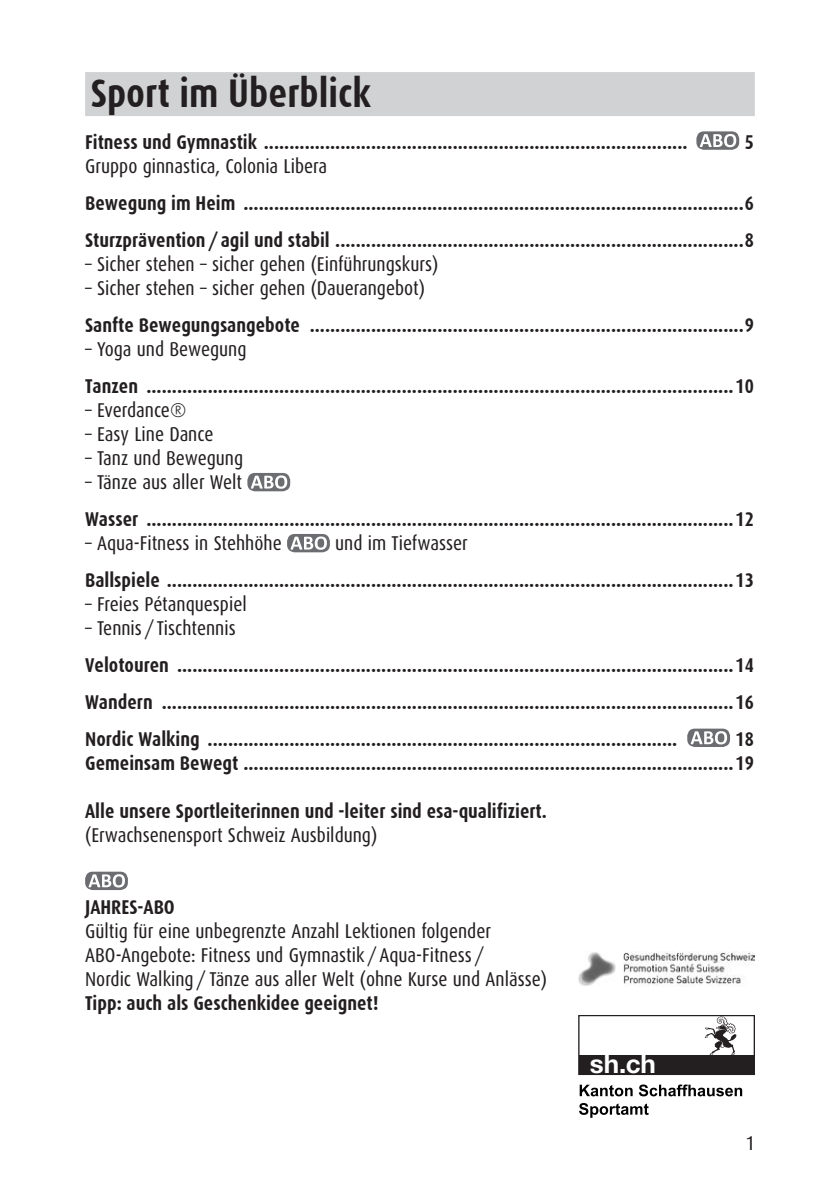
<style>
.page{position:relative;width:840px;height:1191px;background:#fff}
.page>*{position:absolute;margin:0;border:0;box-sizing:border-box;transform-origin:0 0}
.t1{font:700 40px "Dax Condensed";color:#231f20}
.t2{font:700 25.8px "Helvetica Neue";color:#fff}
.t3{font:700 20px/37px "Dax Condensed";color:#231f20}
.t4{font:20px/24px "Dax Condensed";color:#231f20}
</style>
<div class="page">
<div style="left:85px;top:72px;width:669px;height:44px;background:#d1d2d4"></div>
<svg style="left:696px;top:131px;width:42px;height:19px"></svg>
<svg style="left:247px;top:473px;width:43px;height:18px"></svg>
<svg style="left:287px;top:534px;width:43px;height:18px"></svg>
<svg style="left:687px;top:728px;width:42px;height:19px"></svg>
<svg style="left:85px;top:871px;width:43px;height:19px"></svg>
<svg style="left:579px;top:1084px;width:53px;height:12px"></svg>
<svg style="left:638px;top:1084px;width:103px;height:12px"></svg>
<svg style="left:579px;top:1103px;width:69px;height:14px"></svg>
<div style="left:578px;top:1054px;width:176px;height:20px;background:#231f20"></div>
<div style="left:578px;top:1015px;width:176px;height:60px;border:1px solid #231f20"></div>
<svg style="left:704px;top:1016px;width:32px;height:39px"></svg>
<img style="left:578px;top:951px;width:176px;height:35px">
<h1 class="t1" style="left:91px;top:71px;width:281px">Sport im Überblick</h1>
<p class="t3" style="left:85px;top:124px;width:603px">Fitness und Gymnastik ...................................................................................</p>
<p class="t3" style="left:744px;top:124px;width:11px">5</p>
<p class="t4" style="left:85px;top:154px;width:243px">Gruppo ginnastica, Colonia Libera</p>
<p class="t3" style="left:85px;top:185px;width:669px">Bewegung im Heim ..................................................................................................6<br>Sturzprävention / agil und stabil ................................................................................8</p>
<p class="t4" style="left:85px;top:252px;width:354px">– Sicher stehen – sicher gehen (Einführungskurs)</p>
<p class="t4" style="left:85px;top:276px;width:341px">– Sicher stehen – sicher gehen (Dauerangebot)</p>
<p class="t3" style="left:85px;top:307px;width:669px">Sanfte Bewegungsangebote .....................................................................................9</p>
<p class="t4" style="left:85px;top:337px;width:163px">– Yoga und Bewegung</p>
<p class="t3" style="left:85px;top:368px;width:669px">Tanzen ...................................................................................................................10</p>
<p class="t4" style="left:85px;top:398px;width:103px">– Everdance®</p>
<p class="t4" style="left:85px;top:422px;width:130px">– Easy Line Dance</p>
<p class="t4" style="left:85px;top:446px;width:159px">– Tanz und Bewegung</p>
<p class="t4" style="left:85px;top:470px;width:158px">– Tänze aus aller Welt</p>
<p class="t3" style="left:85px;top:501px;width:669px">Wasser ...................................................................................................................12</p>
<p class="t4" style="left:85px;top:531px;width:198px">– Aqua-Fitness in Stehhöhe</p>
<p class="t4" style="left:335px;top:531px;width:134px">und im Tiefwasser</p>
<p class="t3" style="left:85px;top:562px;width:669px">Ballspiele ...............................................................................................................13</p>
<p class="t4" style="left:85px;top:592px;width:163px">– Freies Pétanquespiel</p>
<p class="t4" style="left:85px;top:616px;width:152px">– Tennis/Tischtennis</p>
<p class="t3" style="left:85px;top:647px;width:669px;text-align:justify">Velotouren .............................................................................................................14<br>Wandern ................................................................................................................16<br>Nordic Walking ............................................................................................</p>
<p class="t3" style="left:85px;top:727px;width:669px;line-height:24px;text-align:right">18<br>Gemeinsam Bewegt ................................................................................................19</p>
<p class="t3" style="left:85px;top:793px;width:463px">Alle unsere Sportleiterinnen und -leiter sind esa-qualifiziert.</p>
<p class="t4" style="left:85px;top:823px;width:293px">(Erwachsenensport Schweiz Ausbildung)</p>
<p class="t3" style="left:85px;top:889px;width:91px">JAHRES-ABO</p>
<p class="t4" style="left:85px;top:919px;width:463px">Gültig für eine unbegrenzte Anzahl Lektionen folgender<br>ABO-Angebote: Fitness und Gymnastik/Aqua-Fitness/<br>Nordic Walking/ Tänze aus aller Welt (ohne Kurse und Anlässe)</p>
<p class="t3" style="left:85px;top:985px;width:295px">Tipp: auch als Geschenkidee geeignet!</p>
<p class="t2" style="left:589px;top:1047px;width:67px">sh.ch</p>
<p class="t4" style="left:745px;top:1131px;width:10px">1</p>
</div>
